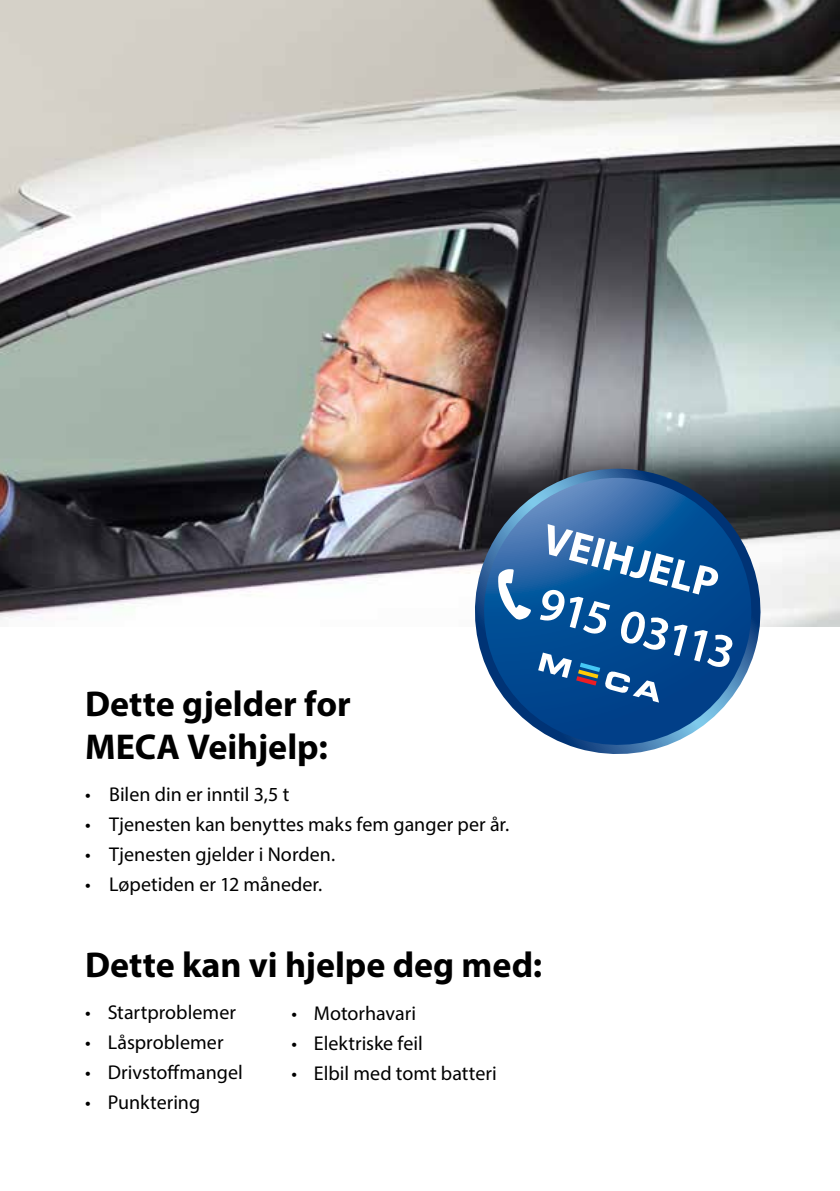
<style>
.page{position:relative;width:840px;height:1191px;background:#fff}
.page>*{position:absolute;margin:0;border:0;box-sizing:border-box;transform-origin:0 0}
.t1{font:600 48.2px "Myriad Pro";color:#fff}
.t2{font:700 43px "Myriad Pro";color:#fff}
.t3{font:700 36px/43.2px "Myriad Pro";letter-spacing:-.005em;color:#000}
.t4{font:20px "Myriad Pro";color:#000}
</style>
<div class="page">
<img style="left:0;top:0;width:839px;height:626px">
<svg style="left:458px;top:469px;width:316px;height:158px"></svg>
<svg style="left:469px;top:478px;width:296px;height:276px"></svg>
<svg style="left:538px;top:652px;width:120px;height:50px"></svg>
<svg style="left:498px;top:569px;width:32px;height:51px"></svg>
<h3 class="t3" style="left:85px;top:681px;width:267px">Dette gjelder for<br>MECA Veihjelp:</h3>
<p class="t4" style="left:85px;top:782px;width:205px">• Bilen din er inntil 3,5 t</p>
<p class="t4" style="left:85px;top:812px;width:425px">• Tjenesten kan benyttes maks fem ganger per år.</p>
<p class="t4" style="left:85px;top:842px;width:251px">• Tjenesten gjelder i Norden.</p>
<p class="t4" style="left:85px;top:872px;width:239px">• Løpetiden er 12 måneder.</p>
<h2 class="t2" style="left:550px;top:511px;width:182px;rotate:15deg">VEIHJELP</h2>
<h1 class="t1" style="left:547px;top:572px;width:202px;rotate:15deg">915 03113</h1>
<h3 class="t3" style="left:85px;top:942px;width:458px">Dette kan vi hjelpe deg med:</h3>
<p class="t4" style="left:85px;top:1000px;width:152px">• Startproblemer</p>
<p class="t4" style="left:85px;top:1030px;width:140px">• Låsproblemer</p>
<p class="t4" style="left:85px;top:1060px;width:159px">• Drivstoffmangel</p>
<p class="t4" style="left:85px;top:1090px;width:117px">• Punktering</p>
<p class="t4" style="left:291px;top:1000px;width:126px">• Motorhavari</p>
<p class="t4" style="left:291px;top:1030px;width:133px">• Elektriske feil</p>
<p class="t4" style="left:291px;top:1060px;width:207px">• Elbil med tomt batteri</p>
</div>
